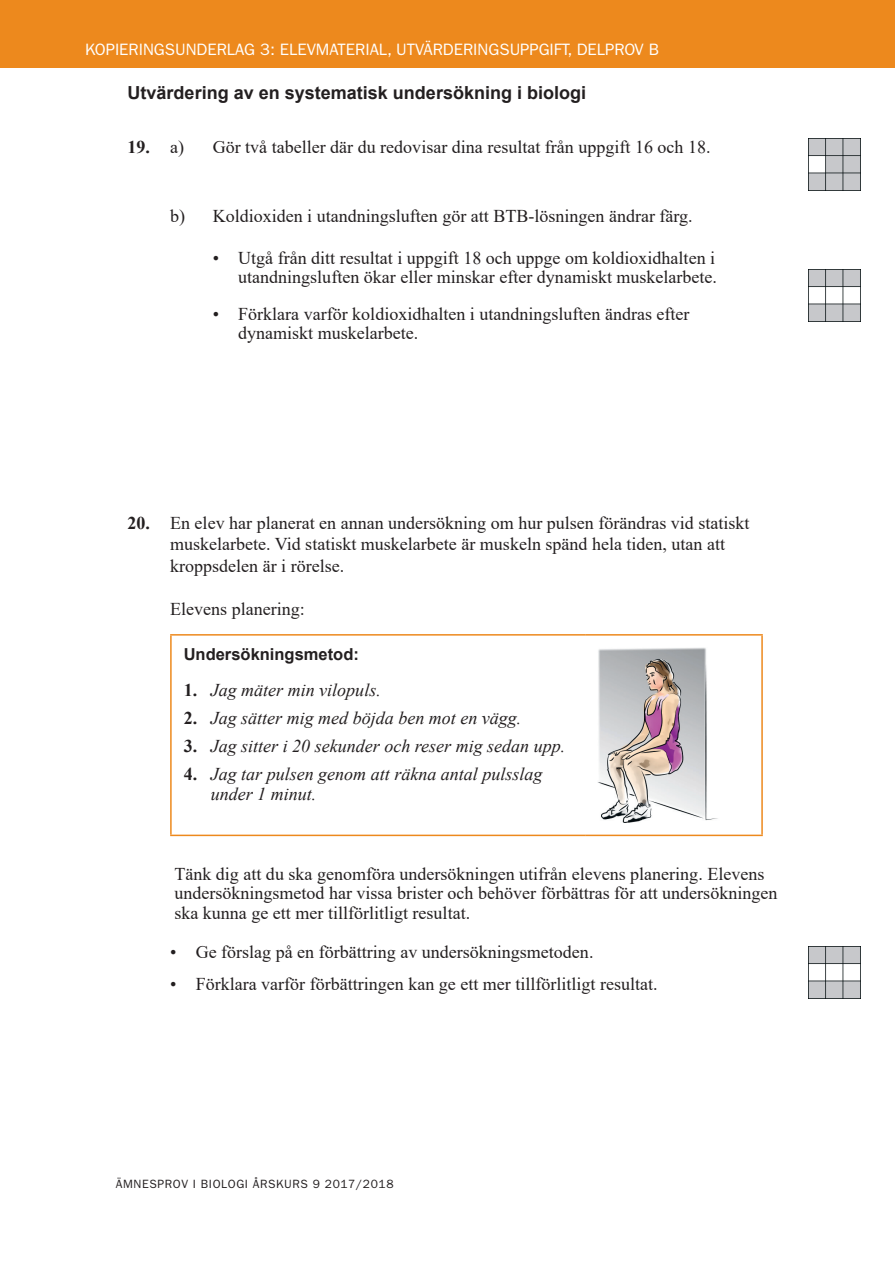
<style>
.page{position:relative;width:895px;height:1265px;background:#fff}
.page>*{position:absolute;margin:0;border:0;box-sizing:border-box;transform-origin:0 0}
.t1{font:18px/19.5px "Times New Roman";color:#231f20}
.t2{font:italic 18px/19.5px "Times New Roman";color:#231f20}
.t3{font:700 18px "Arial";color:#231f20}
.t4{font:700 18px "Times New Roman";color:#231f20}
.t5{font:16.5px "ITC Franklin Gothic Std";color:#fff}
.t6{font:700 16.5px "Arial";color:#231f20}
.t7{font:12px "ITC Franklin Gothic Std";letter-spacing:.05em;color:#231f20}
.s1{font-weight:400}
.s2{font-weight:700}
.s3{font-weight:700;font-style:normal}
</style>
<div class="page">
<div style="left:0;top:0;width:894px;height:68px;background:#ed891d"></div>
<hr style="left:170px;top:634px;width:415px;height:1px;background:#ed891d">
<hr style="left:170px;top:635px;width:1px;height:199px;background:#ed891d">
<hr style="left:585px;top:634px;width:177px;height:1px;background:#ed891d">
<hr style="left:761px;top:635px;width:1px;height:199px;background:#ed891d">
<hr style="left:170px;top:834px;width:415px;height:2px;background:#ed891d">
<hr style="left:585px;top:834px;width:177px;height:2px;background:#ed891d">
<img style="left:597px;top:647px;width:121px;height:175px">
<img style="left:808px;top:138px;width:52px;height:52px">
<img style="left:808px;top:270px;width:52px;height:52px">
<img style="left:808px;top:946px;width:52px;height:52px">
<p class="t5" style="left:85px;top:40px;width:575px">KOPIERINGSUNDERLAG 3: ELEVMATERIAL, UTVÄRDERINGSUPPGIFT, DELPROV B</p>
<p class="t3" style="left:127px;top:80px;width:460px">Utvärdering av en systematisk undersökning i biologi</p>
<p class="t4" style="left:127px;top:134px;width:58px">19. <span class="s1">a)</span></p>
<p class="t1" style="left:213px;top:137px;width:499px">Gör två tabeller där du redovisar dina resultat från uppgift 16 och 18.</p>
<p class="t1" style="left:170px;top:206px;width:524px">b) Koldioxiden i utandningsluften gör att BTB-lösningen ändrar färg.</p>
<p class="t1" style="left:213px;top:247px;width:505px;text-align:right">• Utgå från ditt resultat i uppgift 18 och uppge om koldioxidhalten i utandningsluften ökar eller minskar efter dynamiskt muskelarbete.</p>
<p class="t1" style="left:238px;top:303px;width:452px;text-indent:-26px">• Förklara varför koldioxidhalten i utandningsluften ändras efter dynamiskt muskelarbete.</p>
<p class="t1" style="left:170px;top:511px;width:580px;line-height:21.6px;text-indent:-43px"><span class="s2">20.</span> En elev har planerat en annan undersökning om hur pulsen förändras vid statiskt muskelarbete. Vid statiskt muskelarbete är muskeln spänd hela tiden, utan att kroppsdelen är i rörelse.</p>
<p class="t1" style="left:170px;top:599px;width:136px">Elevens planering:</p>
<p class="t6" style="left:183px;top:642px;width:177px">Undersökningsmetod:</p>
<p class="t2" style="left:183px;top:680px;width:198px"><span class="s3">1.</span> Jag mäter min vilopuls.</p>
<p class="t2" style="left:183px;top:708px;width:339px"><span class="s3">2.</span> Jag sätter mig med böjda ben mot en vägg.</p>
<p class="t2" style="left:183px;top:736px;width:383px"><span class="s3">3.</span> Jag sitter i 20 sekunder och reser mig sedan upp.</p>
<p class="t2" style="left:210px;top:764px;width:333px;text-indent:-27px"><span class="s3">4.</span> Jag tar pulsen genom att räkna antal pulsslag under 1 minut.</p>
<p class="t1" style="left:174px;top:863px;width:604px">Tänk dig att du ska genomföra undersökningen utifrån elevens planering. Elevens undersökningsmetod har vissa brister och behöver förbättras för att undersökningen ska kunna ge ett mer tillförlitligt resultat.</p>
<p class="t1" style="left:170px;top:941px;width:424px">• Ge förslag på en förbättring av undersökningsmetoden.</p>
<p class="t1" style="left:170px;top:973px;width:488px">• Förklara varför förbättringen kan ge ett mer tillförlitligt resultat.</p>
<p class="t7" style="left:116px;top:1176px;width:279px">ÄMNESPROV I BIOLOGI ÅRSKURS 9 2017/2018</p>
</div>
